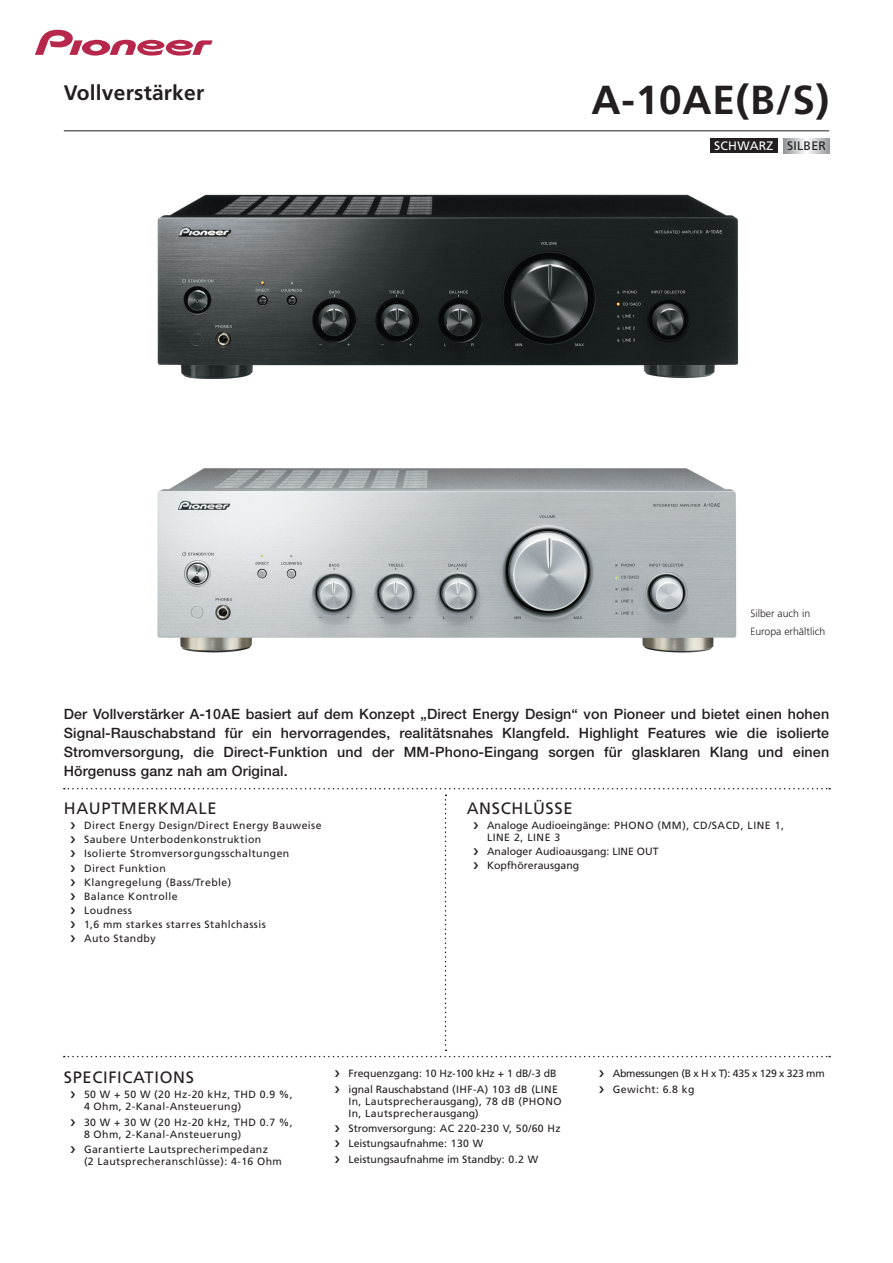
<style>
.page{position:relative;width:893px;height:1263px;background:#fff}
.page>*{position:absolute;margin:0;border:0;box-sizing:border-box;transform-origin:0 0}
._02_Pioneer_Subhead{font:700 40.5px "Frutiger LT Std";color:#231f20}
.t1{font:700 21px "Frutiger LT Std";letter-spacing:.01em;color:#231f20}
._02_Pioneer_Subhead-2{font:16.5px "Frutiger LT Std";letter-spacing:.04em;color:#231f20}
._3-2spec{font:500 14.25px/18.8px "Helvetica Neue LT Std";letter-spacing:.01em;color:#231f20;text-align:justify}
._3-2spec-2{font:12.3px "Frutiger LT Std";letter-spacing:.02em;color:#fff}
._3-2spec-3{font:12.3px "Frutiger LT Std";letter-spacing:.02em;color:#231f20}
._03_Main_Text{font:10.5px/12px "Frutiger LT Std";letter-spacing:.04em;color:#231f20}
._03_Main_Text-2{font:10.5px "Frutiger LT Std";color:#231f20}
._03_Main_Text-3{font:10.5px "Frutiger LT Std";letter-spacing:-.025em;color:#231f20}
._05_sub_text{font:300 10.5px "Frutiger LT Std";color:#231f20}
</style>
<div class="page">
<hr style="left:64px;top:130px;width:765px;height:1px;background:#231f20">
<div style="left:710px;top:138px;width:67px;height:15px;background:#231f20"></div>
<svg style="left:783px;top:138px;width:47px;height:15px"></svg>
<svg style="left:35px;top:30px;width:178px;height:26px"></svg>
<img style="left:157px;top:194px;width:581px;height:185px">
<img style="left:157px;top:468px;width:580px;height:185px">
<svg style="left:64px;top:788px;width:766px;height:269px"></svg>
<p class="t1" style="left:64px;top:81px;width:142px">Vollverstärker</p>
<p class="_02_Pioneer_Subhead" style="left:592px;top:76px;width:239px">A-10AE(B/S)</p>
<p class="_3-2spec-2" style="left:714px;top:139px;width:61px">SCHWARZ</p>
<p class="_3-2spec-3" style="left:787px;top:139px;width:40px">SILBER</p>
<p class="_05_sub_text" style="left:750px;top:608px;width:62px">Silber auch in</p>
<p class="_05_sub_text" style="left:750px;top:625px;width:77px">Europa erhältlich</p>
<p class="_3-2spec" style="left:64px;top:705px;width:767px">Der Vollverstärker A-10AE basiert auf dem Konzept „Direct Energy Design“ von Pioneer und bietet einen hohen Signal-Rauschabstand für ein hervorragendes, realitätsnahes Klangfeld. Highlight Features wie die isolierte Stromversorgung, die Direct-Funktion und der MM-Phono-Eingang sorgen für glasklaren Klang und einen Hörgenuss ganz nah am Original.</p>
<p class="_02_Pioneer_Subhead-2" style="left:64px;top:798px;width:154px">HAUPTMERKMALE</p>
<p class="_03_Main_Text" style="left:84px;top:819px;width:239px">Direct Energy Design/Direct Energy Bauweise</p>
<p class="_03_Main_Text" style="left:84px;top:834px;width:179px">Saubere Unterbodenkonstruktion</p>
<p class="_03_Main_Text" style="left:84px;top:848px;width:207px">Isolierte Stromversorgungsschaltungen</p>
<p class="_03_Main_Text" style="left:84px;top:862px;width:83px">Direct Funktion</p>
<p class="_03_Main_Text" style="left:84px;top:876px;width:149px">Klangregelung (Bass/Treble)</p>
<p class="_03_Main_Text" style="left:84px;top:890px;width:95px">Balance Kontrolle</p>
<p class="_03_Main_Text" style="left:84px;top:904px;width:49px">Loudness</p>
<p class="_03_Main_Text" style="left:84px;top:918px;width:183px">1,6 mm starkes starres Stahlchassis</p>
<p class="_03_Main_Text" style="left:84px;top:932px;width:73px">Auto Standby</p>
<p class="_02_Pioneer_Subhead-2" style="left:467px;top:798px;width:107px">ANSCHLÜSSE</p>
<p class="_03_Main_Text" style="left:487px;top:819px;width:299px">Analoge Audioeingänge: PHONO (MM), CD/SACD, LINE 1,<br>LINE 2, LINE 3</p>
<p class="_03_Main_Text-2" style="left:487px;top:845px;width:173px">Analoger Audioausgang: LINE OUT</p>
<p class="_03_Main_Text-2" style="left:487px;top:860px;width:94px">Kopfhörerausgang</p>
<p class="_02_Pioneer_Subhead-2" style="left:64px;top:1068px;width:132px">SPECIFICATIONS</p>
<p class="_03_Main_Text" style="left:84px;top:1089px;width:210px">50 W + 50 W (20 Hz-20 kHz, THD 0.9 %,<br>4 Ohm, 2-Kanal-Ansteuerung)</p>
<p class="_03_Main_Text" style="left:84px;top:1116px;width:210px">30 W + 30 W (20 Hz-20 kHz, THD 0.7 %,<br>8 Ohm, 2-Kanal-Ansteuerung)</p>
<p class="_03_Main_Text" style="left:84px;top:1144px;width:199px">Garantierte Lautsprecherimpedanz<br>(2 Lautsprecheranschlüsse): 4-16 Ohm</p>
<p class="_03_Main_Text-2" style="left:348px;top:1067px;width:210px">Frequenzgang: 10 Hz-100 kHz + 1 dB/-3 dB</p>
<p class="_03_Main_Text" style="left:348px;top:1083px;width:215px">ignal Rauschabstand (IHF-A) 103 dB (LINE<br>In, Lautsprecherausgang), 78 dB (PHONO<br>In, Lautsprecherausgang)</p>
<p class="_03_Main_Text-2" style="left:348px;top:1122px;width:214px">Stromversorgung: AC 220-230 V, 50/60 Hz</p>
<p class="_03_Main_Text-2" style="left:348px;top:1137px;width:136px">Leistungsaufnahme: 130 W</p>
<p class="_03_Main_Text-2" style="left:348px;top:1153px;width:191px">Leistungsaufnahme im Standby: 0.2 W</p>
<p class="_03_Main_Text-3" style="left:613px;top:1067px;width:213px">Abmessungen (B x H x T): 435 x 129 x 323 mm</p>
<p class="_03_Main_Text" style="left:613px;top:1083px;width:83px">Gewicht: 6.8 kg</p>
</div>
